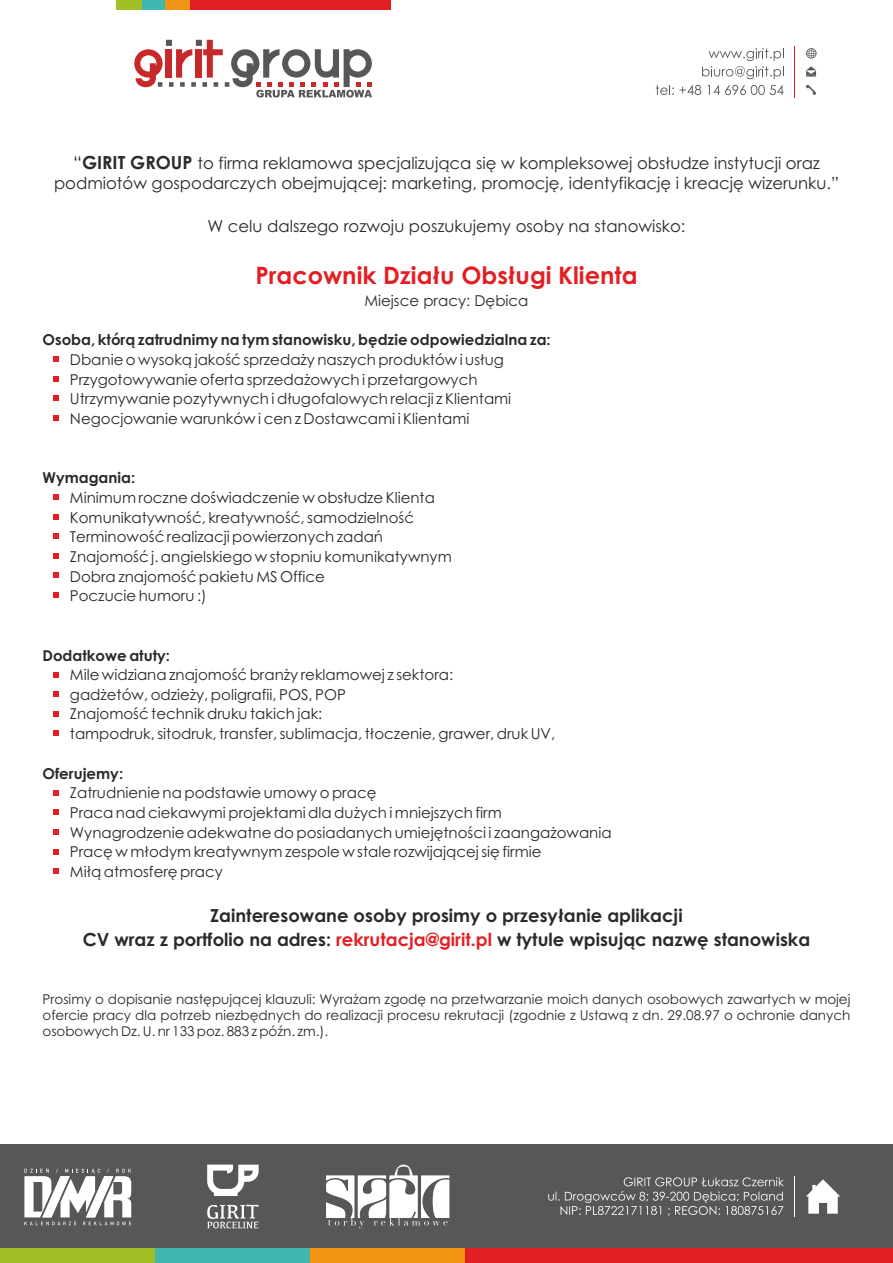
<style>
.page{position:relative;width:893px;height:1263px;background:#fff}
.page>*{position:absolute;margin:0;border:0;box-sizing:border-box;transform-origin:0 0}
.t1{font:700 24px "Century Gothic";color:#e31f24}
.t2{font:700 18px/24px "Century Gothic";color:#2b2929;text-align:center}
.t3{font:16.5px/20px "Century Gothic";color:#2b2929;text-align:center}
.t4{font:15px/19.6px "Century Gothic";color:#2b2929}
.t5{font:700 15px "Century Gothic";color:#2b2929}
.t6{font:13.5px/16px "Century Gothic";color:#2b2929;text-align:justify}
.s1{font-size:18px}
.s2{font-weight:700;font-size:18px}
.s3{color:#e31f24}
</style>
<div class="page">
<div style="left:0;top:1144px;width:893px;height:119px;background:#575759"></div>
<div style="left:465px;top:1249px;width:428px;height:14px;background:#e31f24"></div>
<svg style="left:806px;top:1179px;width:34px;height:35px"></svg>
<div style="left:0;top:1249px;width:155px;height:14px;background:#a3bf26"></div>
<svg style="left:24px;top:1168px;width:107px;height:57px"></svg>
<div style="left:310px;top:1249px;width:155px;height:14px;background:#f29414"></div>
<svg style="left:326px;top:1164px;width:123px;height:64px"></svg>
<div style="left:155px;top:1249px;width:155px;height:14px;background:#40b8b0"></div>
<svg style="left:207px;top:1204px;width:52px;height:24px"></svg>
<svg style="left:207px;top:1164px;width:52px;height:32px"></svg>
<svg style="left:548px;top:1177px;width:236px;height:39px"></svg>
<hr style="left:794px;top:1176px;width:1px;height:41px;background:#fff">
<svg style="left:134px;top:40px;width:238px;height:57px"></svg>
<div style="left:141px;top:0;width:25px;height:9px;background:#40b8b0"></div>
<div style="left:166px;top:0;width:24px;height:9px;background:#f29414"></div>
<div style="left:116px;top:0;width:25px;height:9px;background:#a3bf26"></div>
<div style="left:190px;top:0;width:201px;height:9px;background:#e31f24"></div>
<svg style="left:656px;top:85px;width:45px;height:10px"></svg>
<svg style="left:707px;top:85px;width:77px;height:10px"></svg>
<svg style="left:702px;top:48px;width:82px;height:31px"></svg>
<svg style="left:805px;top:85px;width:11px;height:10px"></svg>
<svg style="left:806px;top:48px;width:11px;height:11px"></svg>
<svg style="left:806px;top:67px;width:10px;height:10px"></svg>
<hr style="left:794px;top:46px;width:1px;height:51px;background:#e31f24">
<svg style="left:53px;top:357px;width:5px;height:5px"></svg>
<svg style="left:53px;top:376px;width:5px;height:5px"></svg>
<svg style="left:53px;top:396px;width:5px;height:5px"></svg>
<svg style="left:53px;top:415px;width:5px;height:5px"></svg>
<svg style="left:53px;top:495px;width:5px;height:5px"></svg>
<svg style="left:53px;top:514px;width:5px;height:5px"></svg>
<svg style="left:53px;top:534px;width:5px;height:5px"></svg>
<svg style="left:53px;top:553px;width:5px;height:5px"></svg>
<svg style="left:53px;top:573px;width:5px;height:5px"></svg>
<svg style="left:53px;top:592px;width:5px;height:5px"></svg>
<svg style="left:53px;top:790px;width:5px;height:5px"></svg>
<svg style="left:53px;top:810px;width:5px;height:5px"></svg>
<svg style="left:53px;top:829px;width:5px;height:5px"></svg>
<svg style="left:53px;top:849px;width:5px;height:5px"></svg>
<svg style="left:53px;top:868px;width:5px;height:6px"></svg>
<svg style="left:53px;top:672px;width:5px;height:5px"></svg>
<svg style="left:53px;top:692px;width:5px;height:5px"></svg>
<svg style="left:53px;top:711px;width:5px;height:5px"></svg>
<svg style="left:53px;top:731px;width:5px;height:5px"></svg>
<p class="t3" style="left:54px;top:154px;width:786px"><span class="s1">“</span><span class="s2">GIRIT GROUP</span> to firma reklamowa specjalizująca się w kompleksowej obsłudze instytucji oraz podmiotów gospodarczych obejmującej: marketing, promocję, identyfikację i kreację wizerunku.”</p>
<p class="t3" style="left:207px;top:217px;width:480px">W celu dalszego rozwoju poszukujemy osoby na stanowisko:</p>
<h1 class="t1" style="left:255px;top:266px;width:384px">Pracownik Działu Obsługi Klienta</h1>
<p class="t4" style="left:364px;top:292px;width:166px">Miejsce pracy: Dębica</p>
<p class="t5" style="left:43px;top:334px;width:510px">Osoba, którą zatrudnimy na tym stanowisku, będzie odpowiedzialna za:</p>
<p class="t4" style="left:70px;top:351px;width:443px">Dbanie o wysoką jakość sprzedaży naszych produktów i usług Przygotowywanie oferta sprzedażowych i przetargowych Utrzymywanie pozytywnych i długofalowych relacji z Klientami Negocjowanie warunków i cen z Dostawcami i Klientami</p>
<p class="t5" style="left:43px;top:472px;width:94px">Wymagania:</p>
<p class="t4" style="left:70px;top:489px;width:383px">Minimum roczne doświadczenie w obsłudze Klienta Komunikatywność, kreatywność, samodzielność Terminowość realizacji powierzonych zadań Znajomość j. angielskiego w stopniu komunikatywnym Dobra znajomość pakietu MS Office<br>Poczucie humoru :)</p>
<p class="t5" style="left:43px;top:649px;width:129px">Dodatkowe atuty:</p>
<p class="t4" style="left:70px;top:666px;width:487px">Mile widziana znajomość branży reklamowej z sektora:<br>gadżetów, odzieży, poligrafii, POS, POP<br>Znajomość technik druku takich jak:<br>tampodruk, sitodruk, transfer, sublimacja, tłoczenie, grawer, druk UV,</p>
<p class="t5" style="left:43px;top:767px;width:82px">Oferujemy:</p>
<p class="t4" style="left:70px;top:784px;width:543px">Zatrudnienie na podstawie umowy o pracę<br>Praca nad ciekawymi projektami dla dużych i mniejszych firm Wynagrodzenie adekwatne do posiadanych umiejętności i zaangażowania Pracę w młodym kreatywnym zespole w stale rozwijającej się firmie<br>Miłą atmosferę pracy</p>
<p class="t2" style="left:83px;top:905px;width:729px">Zainteresowane osoby prosimy o przesyłanie aplikacji<br>CV wraz z portfolio na adres: <span class="s3">rekrutacja@girit.pl</span> w tytule wpisując nazwę stanowiska</p>
<p class="t6" style="left:42px;top:992px;width:809px">Prosimy o dopisanie następującej klauzuli: Wyrażam zgodę na przetwarzanie moich danych osobowych zawartych w mojej ofercie pracy dla potrzeb niezbędnych do realizacji procesu rekrutacji (zgodnie z Ustawą z dn. 29.08.97 o ochronie danych osobowych Dz. U. nr 133 poz. 883 z późn. zm.).</p>
</div>
